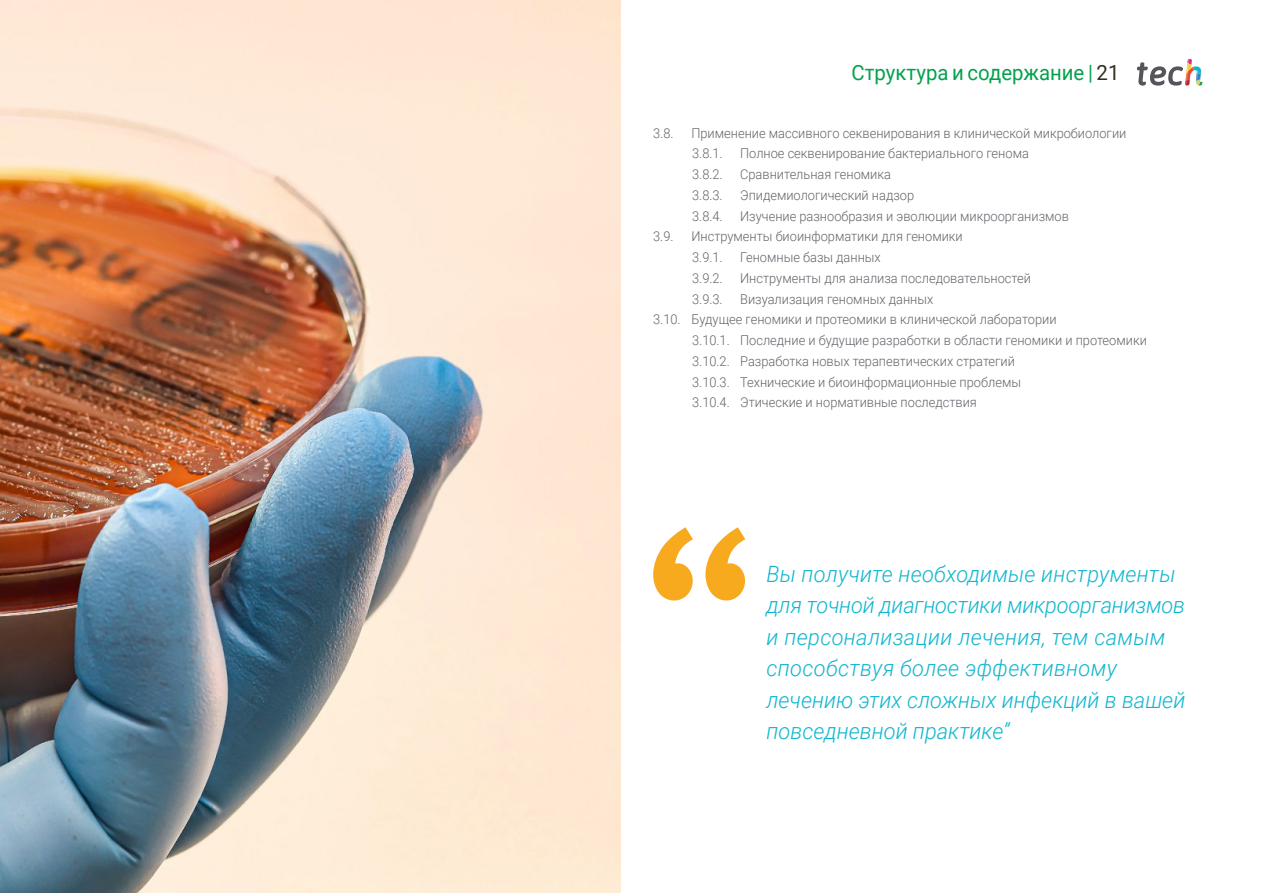
<style>
.page{position:relative;width:1263px;height:893px;background:#fff}
.page>*{position:absolute;margin:0;border:0;box-sizing:border-box;transform-origin:0 0}
.t1{font:italic 300 22.5px/31.5px "Roboto";color:#0fb6cf}
.t2{font:21px "Roboto";color:#04a14d}
.t3{font:300 13.5px/20.7px "Roboto";color:#61646a;scale:.95 1}
.s1{color:#312e20}
</style>
<div class="page">
<img style="left:0;top:0;width:621px;height:893px">
<svg style="left:653px;top:527px;width:92px;height:73px"></svg>
<svg style="left:1137px;top:59px;width:65px;height:27px"></svg>
<h2 class="t2" style="left:851px;top:57px;width:269px">Структура и содержание | <span class="s1">21</span></h2>
<p class="t3" style="left:653px;top:122px;width:23px">3.8.</p>
<p class="t3" style="left:691px;top:122px;width:459px">Применение массивного секвенирования в клинической микробиологии<br>3.8.1.</p>
<p class="t3" style="left:740px;top:143px;width:305px">Полное секвенирование бактериального генома</p>
<p class="t3" style="left:692px;top:164px;width:34px">3.8.2.</p>
<p class="t3" style="left:740px;top:164px;width:160px">Сравнительная геномика</p>
<p class="t3" style="left:692px;top:184px;width:34px">3.8.3.</p>
<p class="t3" style="left:740px;top:184px;width:185px">Эпидемиологический надзор</p>
<p class="t3" style="left:692px;top:205px;width:34px">3.8.4.</p>
<p class="t3" style="left:740px;top:205px;width:347px">Изучение разнообразия и эволюции микроорганизмов</p>
<p class="t3" style="left:653px;top:226px;width:23px">3.9.</p>
<p class="t3" style="left:691px;top:226px;width:287px">Инструменты биоинформатики для геномики<br>3.9.1.</p>
<p class="t3" style="left:740px;top:247px;width:149px">Геномные базы данных</p>
<p class="t3" style="left:692px;top:267px;width:34px">3.9.2.</p>
<p class="t3" style="left:740px;top:267px;width:308px">Инструменты для анализа последовательностей</p>
<p class="t3" style="left:692px;top:288px;width:34px">3.9.3.</p>
<p class="t3" style="left:740px;top:288px;width:205px">Визуализация геномных данных</p>
<p class="t3" style="left:653px;top:309px;width:426px">3.10. Будущее геномики и протеомики в клинической лаборатории</p>
<p class="t3" style="left:692px;top:330px;width:480px">3.10.1. Последние и будущие разработки в области геномики и протеомики</p>
<p class="t3" style="left:692px;top:350px;width:341px">3.10.2. Разработка новых терапевтических стратегий</p>
<p class="t3" style="left:692px;top:371px;width:348px">3.10.3. Технические и биоинформационные проблемы</p>
<p class="t3" style="left:692px;top:392px;width:301px">3.10.4. Этические и нормативные последствия</p>
<h1 class="t1" style="left:766px;top:557px;width:420px">Вы получите необходимые инструменты для точной диагностики микроорганизмов и персонализации лечения, тем самым способствуя более эффективному лечению этих сложных инфекций в вашей повседневной практике”</h1>
</div>
